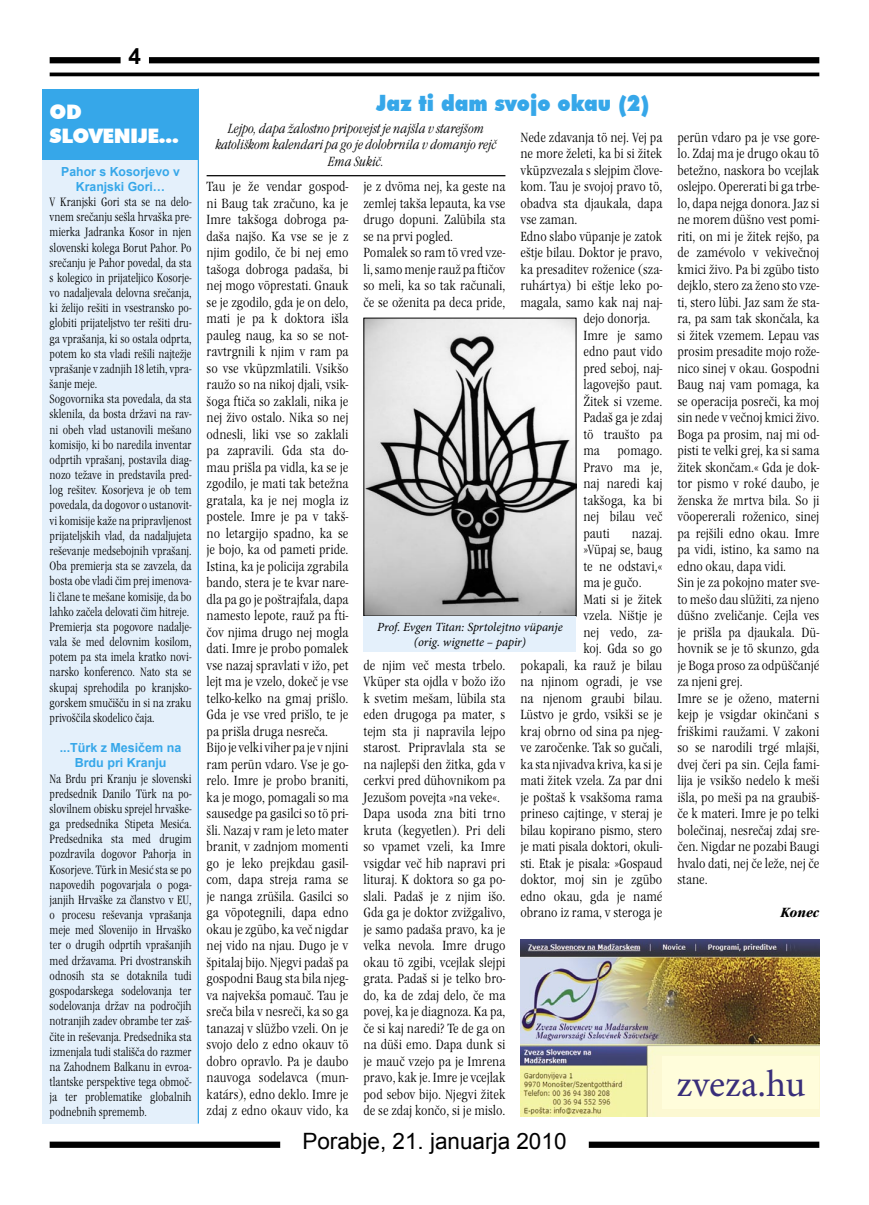
<style>
.page{position:relative;width:869px;height:1205px;background:#fff}
.page>*{position:absolute;margin:0;border:0;box-sizing:border-box;transform-origin:0 0}
.t1{font:37.5px "Minion Pro";color:#392e7a}
.t2{font:22.5px "Arial";color:#000}
.cím{font:900 22.5px "Futura BT";color:#36a7e9;scale:.9 1}
.t3{font:700 22.5px "Arial";color:#000}
.cím-2{font:900 20px "Futura BT";letter-spacing:-.025em;color:#fff}
.ujszoveg{font:13.75px/16.5px "Garamond Itc TEE Ligh Cond";color:#000;text-align:justify;scale:1.06 1}
.ujszoveg-2{font:13.75px/16.5px "Garamond Itc TEE Ligh Cond Ital";letter-spacing:-.01em;color:#000;text-align:center}
.ujalairas{font:italic 700 condensed 13.75px "Garamond Itc TEE";color:#000;scale:1.06 1}
.ujszoveg-3{font:12.5px/15.1px "Garamond Itc TEE Ligh Cond";color:#000;text-align:justify}
.kek{font:700 12.5px/15.1px "Arial";color:#36a7e9;text-align:center}
.szoveg{font:italic 12.5px/15px "Minion Pro";letter-spacing:-.01em;color:#000;text-align:center}
</style>
<div class="page">
<div style="left:50px;top:1141px;width:230px;height:7px;background:#000"></div>
<div style="left:588px;top:1141px;width:231px;height:7px;background:#000"></div>
<hr style="left:50px;top:73px;width:769px;height:3px;background:#000">
<div style="left:50px;top:57px;width:70px;height:6px;background:#000"></div>
<div style="left:149px;top:57px;width:670px;height:6px;background:#000"></div>
<div style="left:43px;top:89px;width:155px;height:1034px;background:#e4f0fb"></div>
<div style="left:43px;top:89px;width:155px;height:70px;background:#36a7e9"></div>
<hr style="left:198px;top:89px;width:1px;height:1034px;background:#36a7e9">
<hr style="left:206px;top:175px;width:299px;height:1px;background:#000">
<img style="left:520px;top:939px;width:298px;height:177px">
<div style="left:662px;top:1056px;width:157px;height:52px;background:#fffddb"></div>
<img style="left:365px;top:320px;width:209px;height:294px">
<div style="left:363px;top:616px;width:213px;height:36px;background:#e4f0fb"></div>
<h2 class="t3" style="left:128px;top:41px;width:14px">4</h2>
<p class="cím-2" style="left:50px;top:100px;width:34px">OD</p>
<p class="cím-2" style="left:50px;top:124px;width:131px">SLOVENIJE…</p>
<p class="kek" style="left:61px;top:164px;width:120px">Pahor s Kosorjevo v<br>Kranjski Gori…</p>
<p class="ujszoveg-3" style="left:50px;top:194px;width:143px">V Kranjski Gori sta se na delo&shy;vnem srečanju sešla hrvaška pre&shy;mierka Jadranka Kosor in njen slovenski kolega Borut Pahor. Po srečanju je Pahor povedal, da sta s kolegico in prijateljico Kosorje&shy;vo nadaljevala delovna srečanja, ki želijo rešiti in vsestransko po&shy;globiti prijateljstvo ter rešiti dru&shy;ga vprašanja, ki so ostala odprta, potem ko sta vladi rešili najtežje vprašanje v zadnjih 18 letih, vpra&shy;šanje meje.</p>
<p class="ujszoveg-3" style="left:50px;top:392px;width:143px">Sogovornika sta povedala, da sta sklenila, da bosta državi na rav&shy;ni obeh vlad ustanovili mešano komisijo, ki bo naredila inventar odprtih vprašanj, postavila diag&shy;nozo težave in predstavila pred&shy;log rešitev. Kosorjeva je ob tem povedala, da dogovor o ustanovit&shy;vi komisije kaže na pripravljenost prijateljskih vlad, da nadaljujeta reševanje medsebojnih vprašanj.<br>Oba premierja sta se zavzela, da bosta obe vladi čim prej imenova&shy;li člane te mešane komisije, da bo lahko začela delovati čim hitreje.</p>
<p class="ujszoveg-3" style="left:50px;top:619px;width:143px">Premierja sta pogovore nadalje&shy;vala še med delovnim kosilom, potem pa sta imela kratko novi&shy;narsko konferenco. Nato sta se skupaj sprehodila po kranjsko&shy;gorskem smučišču in si na zraku privoščila skodelico čaja.</p>
<p class="kek" style="left:60px;top:741px;width:123px">...Türk z Mesičem na<br>Brdu pri Kranju</p>
<p class="ujszoveg-3" style="left:50px;top:771px;width:143px">Na Brdu pri Kranju je slovenski predsednik Danilo Türk na po&shy;slovilnem obisku sprejel hrvaške&shy;ga predsednika Stipeta Mesića.<br>Predsednika sta med drugim pozdravila dogovor Pahorja in Kosorjeve. Türk in Mesić sta se po napovedih pogovarjala o poga&shy;janjih Hrvaške za članstvo v EU, o procesu reševanja vprašanja meje med Slovenijo in Hrvaško ter o drugih odprtih vprašanjih med državama. Pri dvostranskih odnosih sta se dotaknila tudi gospodarskega sodelovanja ter sodelovanja držav na področjih notranjih zadev obrambe ter zaš&shy;čite in reševanja. Predsednika sta izmenjala tudi stališča do razmer na Zahodnem Balkanu in evroa&shy;tlantske perspektive tega območ&shy;ja ter problematike globalnih podnebnih sprememb.</p>
<p class="cím" style="left:376px;top:90px;width:305px">Jaz ti dam svojo okau (2)</p>
<p class="ujszoveg-2" style="left:215px;top:120px;width:282px">Lejpo, dapa žalostno pripovejst je najšla v starejšom katoliškom kalendari pa go je dolobrnila v domanjo rejč<br>Ema Sukič.</p>
<p class="ujszoveg" style="left:520px;top:129px;width:135px">Nede zdavanja tö nej. Vej pa ne more želeti, ka bi si žitek vküpzvezala s slejpim člove&shy;kom. Tau je svojoj pravo tö, obadva sta djaukala, dapa vse zaman.</p>
<p class="ujszoveg" style="left:520px;top:228px;width:135px">Edno slabo vüpanje je zatok</p>
<p class="ujszoveg" style="left:520px;top:244px;width:135px">eštje bilau. Doktor je pravo,</p>
<p class="ujszoveg" style="left:520px;top:261px;width:135px">ka presaditev roženice (sza-</p>
<p class="ujszoveg" style="left:520px;top:277px;width:135px">ruhártya) bi eštje leko po-</p>
<p class="ujszoveg" style="left:520px;top:294px;width:135px">magala, samo kak naj naj-</p>
<p class="ujszoveg" style="left:583px;top:310px;width:65px">dejo donorja.</p>
<p class="ujszoveg" style="left:583px;top:327px;width:76px">Imre je samo edno paut vido pred seboj, naj&shy;lagovejšo paut.<br>Žitek si vzeme.<br>Padaš ga je zdaj tö traušto pa ma</p>
<p class="ujszoveg" style="left:206px;top:178px;width:135px">Tau je že vendar gospod&shy;ni Baug tak zračuno, ka je Imre takšoga dobroga pa&shy;daša najšo. Ka vse se je z njim godilo, če bi nej emo tašoga dobroga padaša, bi nej mogo vöprestati. Gnauk se je zgodilo, gda je on delo, mati je pa k doktora išla pauleg naug, ka so se not&shy;ravtrgnili k njim v ram pa so vse vküpzmlatili. Vsikšo raužo so na nikoj djali, vsik&shy;šoga ftiča so zaklali, nika je nej živo ostalo. Nika so nej odnesli, liki vse so zaklali pa zapravili. Gda sta do&shy;mau prišla pa vidla, ka se je zgodilo, je mati tak betežna gratala, ka je nej mogla iz postele. Imre je pa v takš&shy;no letargijo spadno, ka se je bojo, ka od pameti pride.<br>Istina, ka je policija zgrabila bando, stera je te kvar nare&shy;dla pa go je poštrajfala, dapa namesto lepote, rauž pa fti&shy;čov njima drugo nej mogla dati. Imre je probo pomalek vse nazaj spravlati v ižo, pet lejt ma je vzelo, dokeč je vse telko-kelko na gmaj prišlo.<br>Gda je vse vred prišlo, te je pa prišla druga nesreča.</p>
<p class="ujszoveg" style="left:206px;top:739px;width:135px">Bijo je velki viher pa je v njini ram perün vdaro. Vse je go&shy;relo. Imre je probo braniti, ka je mogo, pomagali so ma sausedge pa gasilci so tö pri&shy;šli. Nazaj v ram je leto mater branit, v zadnjom momenti go je leko prejkdau gasil&shy;com, dapa streja rama se je nanga zrüšila. Gasilci so ga vöpotegnili, dapa edno okau je zgübo, ka več nigdar nej vido na njau. Dugo je v špitalaj bijo. Njegvi padaš pa gospodni Baug sta bila njeg&shy;va najvekša pomauč. Tau je sreča bila v nesreči, ka so ga tanazaj v slüžbo vzeli. On je svojo delo z edno okauv tö dobro opravlo. Pa je daubo nauvoga sodelavca (mun&shy;katárs), edno deklo. Imre je zdaj z edno okauv vido, ka</p>
<p class="ujszoveg" style="left:363px;top:178px;width:135px">je z dvöma nej, ka geste na zemlej takša lepauta, ka vse drugo dopuni. Zalübila sta se na prvi pogled.</p>
<p class="ujszoveg" style="left:363px;top:244px;width:135px">Pomalek so ram tö vred vze&shy;li, samo menje rauž pa ftičov so meli, ka so tak računali, če se oženita pa deca pride,</p>
<p class="ujszoveg" style="left:583px;top:442px;width:76px;text-indent:34px">pomago.<br>Pravo ma je, naj naredi kaj takšoga, ka bi nej bilau več pauti</p>
<p class="ujszoveg" style="left:583px;top:525px;width:76px;text-indent:48px">nazaj. »Vüpaj se, baug te ne odstavi,« ma je gučo.</p>
<p class="ujszoveg" style="left:520px;top:591px;width:135px;text-align:right">Mati si je žitek<br>vzela. Ništje je<br>nej vedo, za-<br>koj. Gda so go<br>pokapali, ka rauž je bilau na njinom ogradi, je vse na njenom graubi bilau.<br>Lüstvo je grdo, vsikši se je kraj obrno od sina pa njeg&shy;ve zaročenke. Tak so gučali, ka sta njivadva kriva, ka si je mati žitek vzela. Za par dni je poštaš k vsakšoma rama prineso cajtinge, v steraj je bilau kopirano pismo, stero je mati pisala doktori, okuli&shy;sti. Etak je pisala: »Gospaud doktor, moj sin je zgübo edno okau, gda je namé obrano iz rama, v steroga je</p>
<p class="szoveg" style="left:377px;top:620px;width:187px">Prof. Evgen Titan: Sprtolejtno vüpanje (orig. wignette – papir)</p>
<p class="ujszoveg" style="left:363px;top:657px;width:135px">de njim več mesta trbelo.<br>Vküper sta ojdla v božo ižo k svetim mešam, lübila sta eden drugoga pa mater, s tejm sta ji napravila lejpo starost. Pripravlala sta se na najlepši den žitka, gda v cerkvi pred dühovnikom pa Jezušom povejta »na veke«.</p>
<p class="ujszoveg" style="left:363px;top:805px;width:135px">Dapa usoda zna biti trno kruta (kegyetlen). Pri deli so vpamet vzeli, ka Imre vsigdar več hib napravi pri lituraj. K doktora so ga po&shy;slali. Padaš je z njim išo.<br>Gda ga je doktor zvižgalivo, je samo padaša pravo, ka je velka nevola. Imre drugo okau tö zgibi, vcejlak slejpi grata. Padaš si je telko bro&shy;do, ka de zdaj delo, če ma povej, ka je diagnoza. Ka pa, če si kaj naredi? Te de ga on na düši emo. Dapa dunk si je mauč vzejo pa je Imrena pravo, kak je. Imre je vcejlak pod sebov bijo. Njegvi žitek de se zdaj končo, si je mislo.</p>
<h2 class="t2" style="left:302px;top:1126px;width:265px">Porabje, 21. januarja 2010</h2>
<p class="ujszoveg" style="left:677px;top:129px;width:135px">perün vdaro pa je vse gore&shy;lo. Zdaj ma je drugo okau tö betežno, naskora bo vcejlak oslejpo. Opererati bi ga trbe&shy;lo, dapa nejga donora. Jaz si ne morem düšno vest pomi&shy;riti, on mi je žitek rejšo, pa de zamévolo v vekivečnoj kmici živo. Pa bi zgübo tisto dejklo, stero za ženo sto vze&shy;ti, stero lübi. Jaz sam že sta&shy;ra, pa sam tak skončala, ka si žitek vzemem. Lepau vas prosim presadite mojo rože&shy;nico sinej v okau. Gospodni Baug naj vam pomaga, ka se operacija posreči, ka moj sin nede v večnoj kmici živo.<br>Boga pa prosim, naj mi od&shy;pisti te velki grej, ka si sama žitek skončam.« Gda je dok&shy;tor pismo v roké daubo, je ženska že mrtva bila. So ji vöopererali roženico, sinej pa rejšili edno okau. Imre pa vidi, istino, ka samo na edno okau, dapa vidi.</p>
<p class="ujszoveg" style="left:677px;top:574px;width:135px">Sin je za pokojno mater sve&shy;to mešo dau slüžiti, za njeno düšno zveličanje. Cejla ves je prišla pa djaukala. Dü&shy;hovnik se je tö skunzo, gda je Boga proso za odpüščanjé za njeni grej.</p>
<p class="ujszoveg" style="left:677px;top:690px;width:135px">Imre se je oženo, materni kejp je vsigdar okinčani s friškimi raužami. V zakoni so se narodili trgé mlajši, dvej čeri pa sin. Cejla fami&shy;lija je vsikšo nedelo k meši išla, po meši pa na graubiš&shy;če k materi. Imre je po telki bolečinaj, nesrečaj zdaj sre&shy;čen. Nigdar ne pozabi Baugi hvalo dati, nej če leže, nej če stane.</p>
<p class="ujalairas" style="left:780px;top:905px;width:38px">Konec</p>
<p class="t1" style="left:676px;top:1061px;width:130px">zveza.hu</p>
</div>
